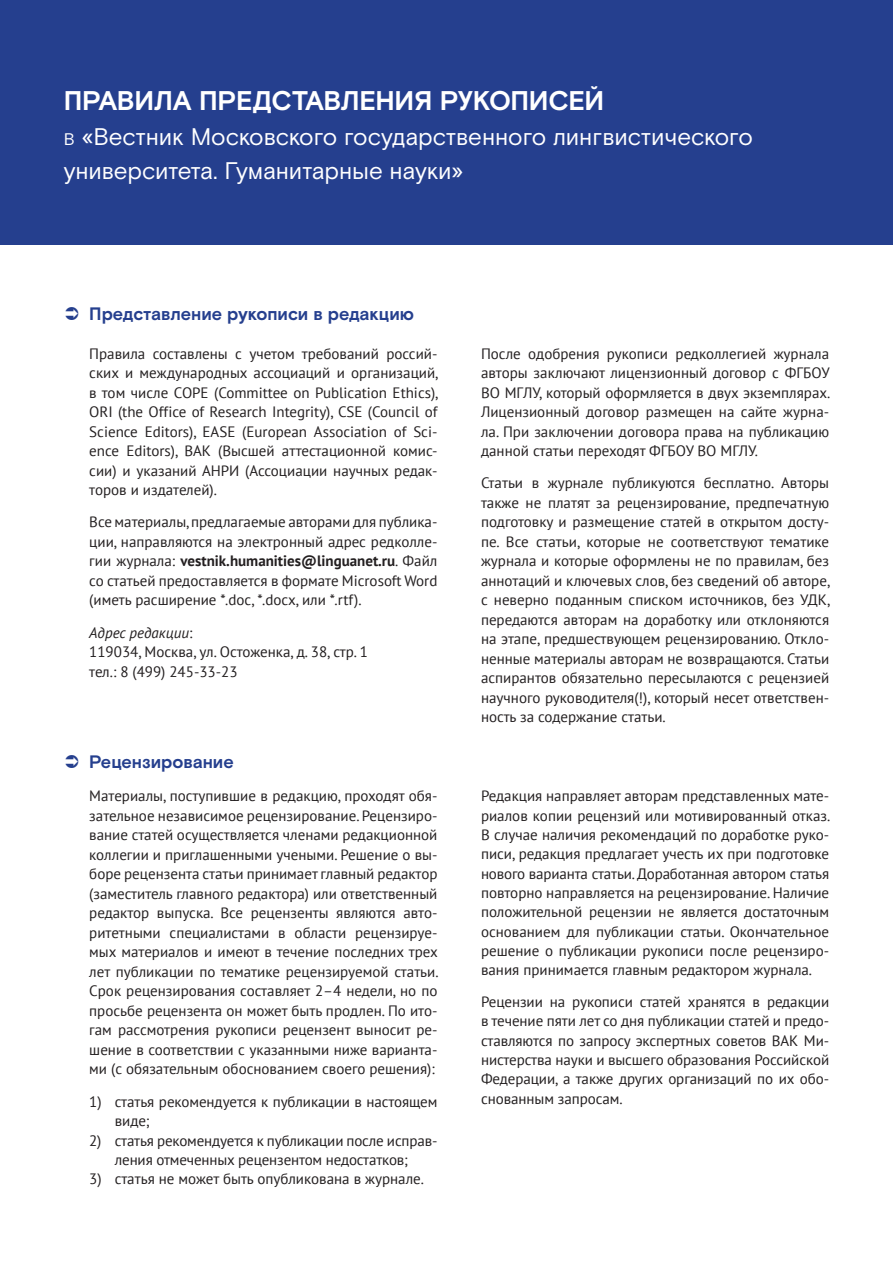
<style>
.page{position:relative;width:893px;height:1263px;background:#fff}
.page>*{position:absolute;margin:0;border:0;box-sizing:border-box;transform-origin:0 0}
.t1{font:700 27px "Basis Grotesque Pro";letter-spacing:-.015em;color:#fff}
.t2{font:24px/34.5px "Basis Grotesque Pro";letter-spacing:-.01em;color:#fff}
.t3{font:700 18px "Basis Grotesque Pro";letter-spacing:-.005em;color:#253f8e}
.t4{font:15px/19.5px "PT Sans";color:#231f20}
.s1{font-size:16.8px}
.s2{font-weight:700}
.s3{font-style:italic}
</style>
<div class="page">
<div style="left:0;top:0;width:893px;height:244px;background:#253f8e"></div>
<h1 class="t1" style="left:64px;top:85px;width:542px">ПРАВИЛА ПРЕДСТАВЛЕНИЯ РУКОПИСЕЙ</h1>
<h2 class="t2" style="left:64px;top:120px;width:691px"><span class="s1">в</span> «Вестник Московского государственного лингвистического университета. Гуманитарные науки»</h2>
<p class="t3" style="left:89px;top:303px;width:326px">Представление рукописи в редакцию</p>
<p class="t4" style="left:89px;top:343px;width:351px;text-align:justify">Правила составлены с учетом требований россий&shy;ских и международных ассоциаций и организаций, в том числе COPE (Committee on Publication Ethics), ORI (the Office of Research Integrity), CSE (Council of Science Editors), EASE (European Association of Sci&shy;ence Editors), ВАК (Высшей аттестационной комис&shy;сии) и указаний АНРИ (Ассоциации научных редак&shy;торов и издателей).</p>
<p class="t4" style="left:89px;top:512px;width:350px;text-align:justify">Все материалы, предлагаемые авторами для публика&shy;ции, направляются на электронный адрес редколле&shy;гии журнала: <span class="s2">vestnik.humanities@linguanet.ru</span>. Файл со статьей предоставляется в формате Microsoft Word (иметь расширение *.doc, *.docx, или *.rtf).</p>
<p class="t4" style="left:89px;top:622px;width:280px"><span class="s3">Адрес редакции</span>:<br>119034, Москва, ул. Остоженка, д. 38, стр. 1 тел.: 8 (499) 245-33-23</p>
<p class="t3" style="left:89px;top:751px;width:146px">Рецензирование</p>
<p class="t4" style="left:89px;top:786px;width:351px">Материалы, поступившие в редакцию, проходят обя&shy;зательное независимое рецензирование. Рецензиро&shy;вание статей осуществляется членами редакционной коллегии и приглашенными учеными. Решение о вы&shy;боре рецензента статьи принимает главный редактор (заместитель главного редактора) или ответственный редактор выпуска. Все рецензенты являются авто&shy;ритетными специалистами в области рецензируе&shy;мых материалов и имеют в течение последних трех лет публикации по тематике рецензируемой статьи.<br>Срок рецензирования составляет 2–4 недели, но по просьбе рецензента он может быть продлен. По ито&shy;гам рассмотрения рукописи рецензент выносит ре&shy;шение в соответствии с указанными ниже варианта&shy;ми (с обязательным обоснованием своего решения):</p>
<p class="t4" style="left:115px;top:1091px;width:324px;text-indent:-26px">1) статья рекомендуется к публикации в настоящем виде;</p>
<p class="t4" style="left:89px;top:1130px;width:350px;text-align:center">2) статья рекомендуется к публикации после исправ&shy;ления отмеченных рецензентом недостатков;</p>
<p class="t4" style="left:89px;top:1169px;width:336px">3) статья не может быть опубликована в журнале.</p>
<p class="t4" style="left:481px;top:343px;width:351px;text-align:justify">После одобрения рукописи редколлегией журнала авторы заключают лицензионный договор с ФГБОУ ВО МГЛУ, который оформляется в двух экземплярах.<br>Лицензионный договор размещен на сайте журна&shy;ла. При заключении договора права на публикацию данной статьи переходят ФГБОУ ВО МГЛУ.</p>
<p class="t4" style="left:481px;top:473px;width:351px">Статьи в журнале публикуются бесплатно. Авторы также не платят за рецензирование, предпечатную подготовку и размещение статей в открытом досту&shy;пе. Все статьи, которые не соответствуют тематике журнала и которые оформлены не по правилам, без аннотаций и ключевых слов, без сведений об авторе, с неверно поданным списком источников, без УДК, передаются авторам на доработку или отклоняются на этапе, предшествующем рецензированию. Откло&shy;ненные материалы авторам не возвращаются. Статьи аспирантов обязательно пересылаются с рецензией научного руководителя(!), который несет ответствен&shy;ность за содержание статьи.</p>
<p class="t4" style="left:481px;top:786px;width:351px;text-align:justify">Редакция направляет авторам представленных мате&shy;риалов копии рецензий или мотивированный отказ.<br>В случае наличия рекомендаций по доработке руко&shy;писи, редакция предлагает учесть их при подготовке нового варианта статьи. Доработанная автором статья повторно направляется на рецензирование. Наличие положительной рецензии не является достаточным основанием для публикации статьи. Окончательное решение о публикации рукописи после рецензиро&shy;вания принимается главным редактором журнала.</p>
<p class="t4" style="left:481px;top:992px;width:350px">Рецензии на рукописи статей хранятся в редакции в течение пяти лет со дня публикации статей и предо&shy;ставляются по запросу экспертных советов ВАК Ми&shy;нистерства науки и высшего образования Российской Федерации, а также других организаций по их обо&shy;снованным запросам.</p>
</div>
